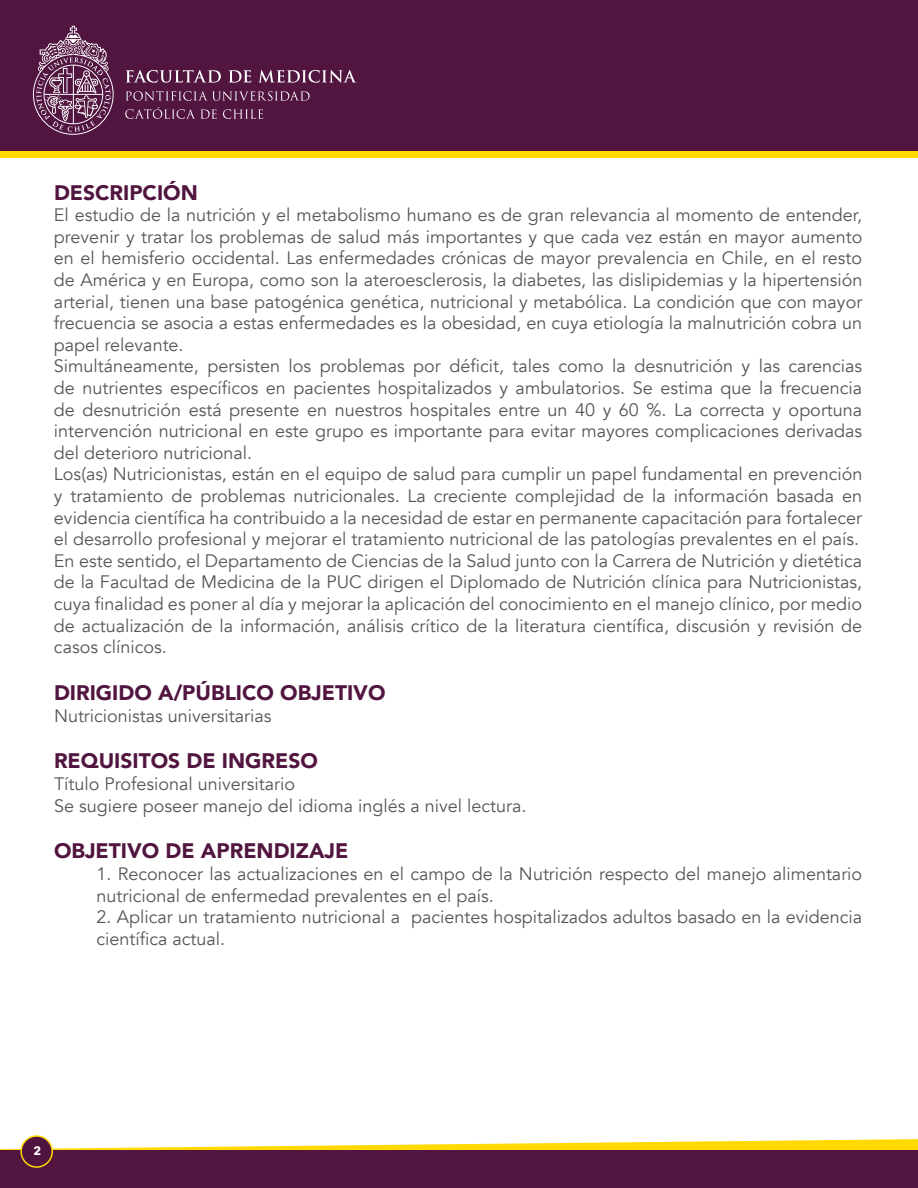
<style>
.page{position:relative;width:918px;height:1188px;background:#fff}
.page>*{position:absolute;margin:0;border:0;box-sizing:border-box;transform-origin:0 0}
.t1{font:900 21px "Avenir";color:#51153f}
.t2{font:18px/21.6px "Avenir";color:#575756}
.t3{font:700 12px "Avenir Next";color:#fff}
</style>
<div class="page">
<div style="left:0;top:0;width:918px;height:153px;background:#51153f"></div>
<svg style="left:0;top:1137px;width:918px;height:13px"></svg>
<div style="left:0;top:1150px;width:918px;height:38px;background:#51153f"></div>
<svg style="left:33px;top:26px;width:81px;height:109px"></svg>
<svg style="left:126px;top:70px;width:95px;height:13px"></svg>
<svg style="left:228px;top:70px;width:23px;height:13px"></svg>
<svg style="left:258px;top:70px;width:98px;height:13px"></svg>
<svg style="left:126px;top:91px;width:184px;height:10px"></svg>
<svg style="left:125px;top:107px;width:92px;height:12px"></svg>
<svg style="left:223px;top:109px;width:40px;height:10px"></svg>
<div style="left:0;top:151px;width:918px;height:7px;background:#ffd900"></div>
<div style="left:21px;top:1136px;width:31px;height:31px;background:#51133f;border-radius:50%"></div>
<div style="left:20px;top:1135px;width:33px;height:33px;border:2px solid #ffd900;border-radius:50%"></div>
<p class="t1" style="left:54px;top:174px;width:145px">DESCRIPCIÓN</p>
<p class="t2" style="left:54px;top:205px;width:810px">El estudio de la nutrición y el metabolismo humano es de gran relevancia al momento de entender, prevenir y tratar los problemas de salud más importantes y que cada vez están en mayor aumento en el hemisferio occidental. Las enfermedades crónicas de mayor prevalencia en Chile, en el resto de América y en Europa, como son la ateroesclerosis, la diabetes, las dislipidemias y la hipertensión arterial, tienen una base patogénica genética, nutricional y metabólica. La condición que con mayor frecuencia se asocia a estas enfermedades es la obesidad, en cuya etiología la malnutrición cobra un papel relevante.<br>Simultáneamente, persisten los problemas por déficit, tales como la desnutrición y las carencias de nutrientes específicos en pacientes hospitalizados y ambulatorios. Se estima que la frecuencia de desnutrición está presente en nuestros hospitales entre un 40 y 60 %. La correcta y oportuna intervención nutricional en este grupo es importante para evitar mayores complicaciones derivadas del deterioro nutricional.<br>Los(as) Nutricionistas, están en el equipo de salud para cumplir un papel fundamental en prevención y tratamiento de problemas nutricionales. La creciente complejidad de la información basada en evidencia científica ha contribuido a la necesidad de estar en permanente capacitación para fortalecer el desarrollo profesional y mejorar el tratamiento nutricional de las patologías prevalentes en el país.<br>En este sentido, el Departamento de Ciencias de la Salud junto con la Carrera de Nutrición y dietética de la Facultad de Medicina de la PUC dirigen el Diplomado de Nutrición clínica para Nutricionistas, cuya finalidad es poner al día y mejorar la aplicación del conocimiento en el manejo clínico, por medio de actualización de la información, análisis crítico de la literatura científica, discusión y revisión de casos clínicos.</p>
<p class="t1" style="left:54px;top:675px;width:333px">DIRIGIDO A/PÚBLICO OBJETIVO</p>
<p class="t2" style="left:54px;top:705px;width:219px">Nutricionistas universitarias</p>
<p class="t1" style="left:54px;top:743px;width:265px">REQUISITOS DE INGRESO</p>
<p class="t2" style="left:54px;top:773px;width:474px">Título Profesional universitario<br>Se sugiere poseer manejo del idioma inglés a nivel lectura.</p>
<p class="t1" style="left:54px;top:833px;width:296px">OBJETIVO DE APRENDIZAJE</p>
<p class="t2" style="left:97px;top:863px;width:767px">1. Reconocer las actualizaciones en el campo de la Nutrición respecto del manejo alimentario nutricional de enfermedad prevalentes en el país.</p>
<p class="t2" style="left:97px;top:907px;width:767px">2. Aplicar un tratamiento nutricional a pacientes hospitalizados adultos basado en la evidencia científica actual.</p>
<p class="t3" style="left:34px;top:1140px;width:9px">2</p>
</div>
